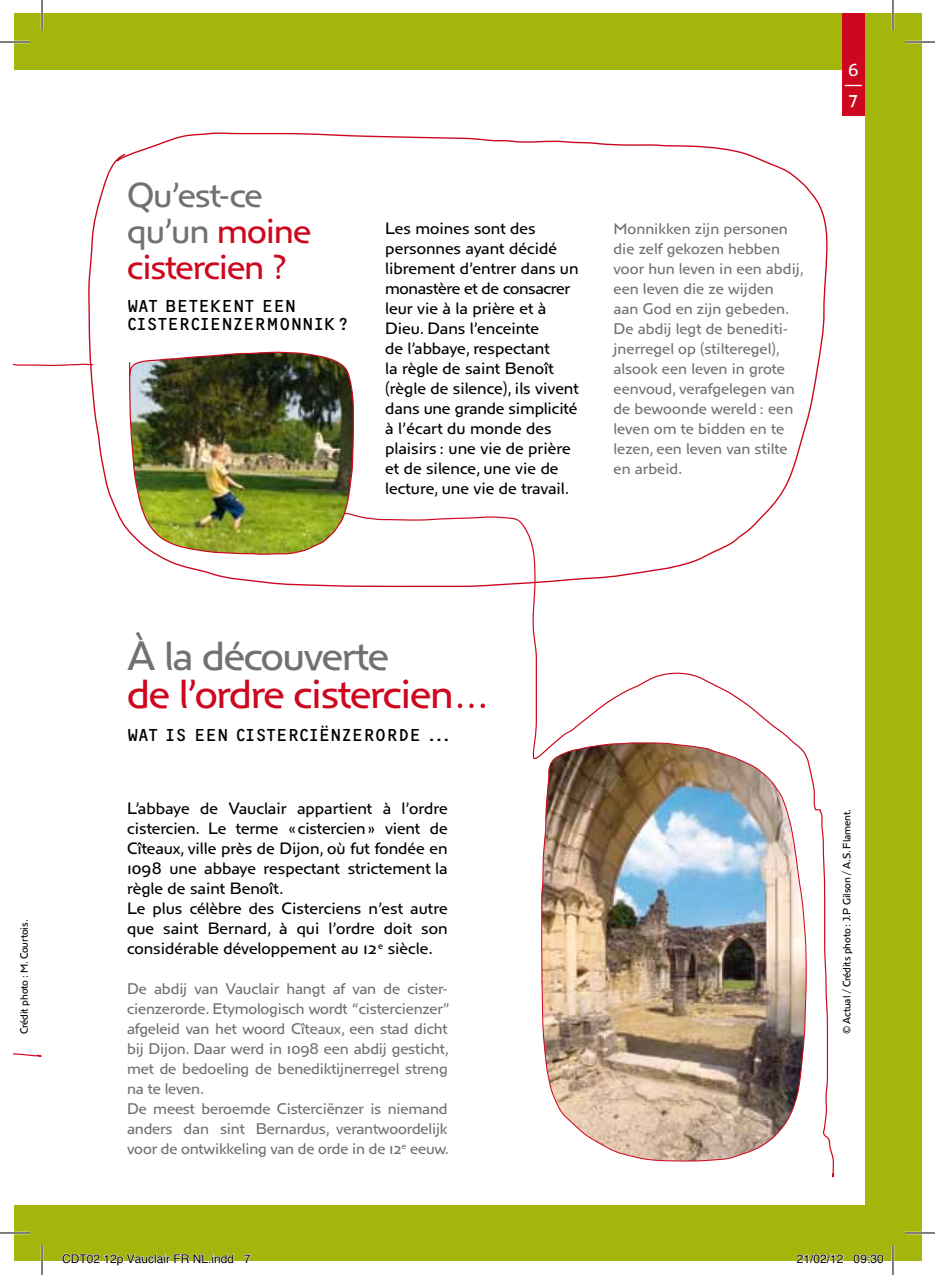
<style>
.page{position:relative;width:935px;height:1275px;background:#fff}
.page>*{position:absolute;margin:0;border:0;box-sizing:border-box;transform-origin:0 0}
.t1{font:42px "Anisette Petite";letter-spacing:-.03em;color:#cd071e}
.t2{font:42px "Anisette Petite";letter-spacing:-.03em;color:#707172}
.t3{font:36px/36px "Anisette Petite";letter-spacing:-.03em;color:#cd071e}
.t4{font:18px/18px "OCRF";color:#000}
.t5{font:18px/28px "Anisette Petite";color:#fff}
.t6{font:17px/20px "Anisette Petite";color:#000}
.t7{font:16px/20px "Anisette Petite";letter-spacing:-.01em;color:#707172}
.t8{font:12px "Helvetica";color:#000}
.t9{font:11px "Anisette Petite";letter-spacing:-.01em;color:#000;scale:.95 1}
.s1{color:#707172}
</style>
<div class="page">
<div style="left:14px;top:14px;width:907px;height:1247px;background:#a4b50c"></div>
<div style="left:14px;top:70px;width:850px;height:1134px;background:#fff"></div>
<svg style="left:14px;top:1053px;width:28px;height:4px"></svg>
<svg style="left:532px;top:588px;width:302px;height:590px"></svg>
<img style="left:540px;top:741px;width:267px;height:421px">
<svg style="left:88px;top:132px;width:739px;height:456px"></svg>
<img style="left:128px;top:351px;width:227px;height:204px">
<svg style="left:14px;top:303px;width:80px;height:64px"></svg>
<div style="left:841px;top:14px;width:23px;height:102px;background:#cd071e"></div>
<svg style="left:844px;top:85px;width:17px;height:1px"></svg>
<hr style="left:0;top:41px;width:30px;height:2px;background:#fff">
<hr style="left:904px;top:41px;width:30px;height:2px;background:#fff">
<hr style="left:0;top:1231px;width:30px;height:3px;background:#fff">
<hr style="left:904px;top:1231px;width:30px;height:3px;background:#fff">
<hr style="left:41px;top:0;width:2px;height:30px;background:#fff">
<hr style="left:41px;top:1245px;width:2px;height:30px;background:#fff">
<hr style="left:891px;top:0;width:3px;height:30px;background:#fff">
<hr style="left:891px;top:1245px;width:3px;height:30px;background:#fff">
<hr style="left:0;top:42px;width:30px;height:1px;background:#000">
<hr style="left:904px;top:42px;width:30px;height:1px;background:#000">
<hr style="left:0;top:1232px;width:30px;height:1px;background:#000">
<hr style="left:904px;top:1232px;width:30px;height:1px;background:#000">
<hr style="left:42px;top:0;width:1px;height:30px;background:#000">
<hr style="left:42px;top:1245px;width:1px;height:30px;background:#000">
<hr style="left:892px;top:0;width:1px;height:30px;background:#000">
<hr style="left:892px;top:1245px;width:1px;height:30px;background:#000">
<svg style="left:62px;top:1253px;width:172px;height:8px"></svg>
<svg style="left:244px;top:1254px;width:7px;height:7px"></svg>
<svg style="left:797px;top:1253px;width:47px;height:8px"></svg>
<svg style="left:853px;top:1254px;width:31px;height:7px"></svg>
<h2 class="t3" style="left:127px;top:177px;width:186px"><span class="s1">Qu’est-ce qu’un</span> moine cistercien ?</h2>
<p class="t4" style="left:127px;top:297px;width:222px">WAT BETEKENT EEN<br>CISTERCIENZERMONNIK?</p>
<p class="t6" style="left:385px;top:218px;width:195px">Les moines sont des personnes ayant décidé librement d’entrer dans un monastère et de consacrer leur vie à la prière et à<br>Dieu. Dans l’enceinte<br>de l’abbaye, respectant<br>la règle de saint Benoît (règle de silence), ils vivent dans une grande simplicité à l’écart du monde des plaisirs : une vie de prière et de silence, une vie de lecture, une vie de travail.</p>
<p class="t7" style="left:613px;top:219px;width:192px">Monnikken zijn personen die zelf gekozen hebben voor hun leven in een abdij, een leven die ze wijden<br>aan God en zijn gebeden.<br>De abdij legt de benediti&shy;jnerregel op (stilteregel), alsook een leven in grote eenvoud, verafgelegen van de bewoonde wereld : een leven om te bidden en te lezen, een leven van stilte en arbeid.</p>
<p class="t5" style="left:847px;top:56px;width:12px">6<br>7</p>
<p class="t9" style="left:18px;top:1034px;width:122px;rotate:-90deg">Crédit photo : M . Courtois.</p>
<h1 class="t2" style="left:127px;top:632px;width:263px">À la découverte</h1>
<h1 class="t1" style="left:127px;top:670px;width:365px">de l’ordre cistercien…</h1>
<p class="t4" style="left:127px;top:725px;width:324px">WAT IS EEN CISTERCIËNZERORDE ...</p>
<p class="t6" style="left:127px;top:798px;width:322px">L’abbaye de Vauclair appartient à l’ordre cistercien. Le terme «cistercien» vient de Cîteaux, ville près de Dijon, où fut fondée en 1098 une abbaye respectant strictement la règle de saint Benoît.<br>Le plus célèbre des Cisterciens n’est autre que saint Bernard, à qui l’ordre doit son considérable développement au 12<sup>e</sup> siècle.</p>
<p class="t7" style="left:127px;top:979px;width:324px">De abdij van Vauclair hangt af van de cister&shy;cienzerorde. Etymologisch wordt “cistercienzer” afgeleid van het woord Cîteaux, een stad dicht bij Dijon. Daar werd in 1098 een abdij gesticht, met de bedoeling de benediktijnerregel streng na te leven.<br>De meest beroemde Cisterciënzer is niemand anders dan sint Bernardus, verantwoordelijk voor de ontwikkeling van de orde in de 12<sup>e</sup> eeuw.</p>
<p class="t9" style="left:840px;top:1034px;width:239px;rotate:-90deg">© Actual / Crédits photo : J.P Gilson / A.S. Flament.</p>
<p class="t8" style="left:62px;top:1249px;width:190px">CDT02 12p Vauclair FR NL.indd 7</p>
<p class="t8" style="left:796px;top:1249px;width:88px">21/02/12 09:30</p>
</div>
